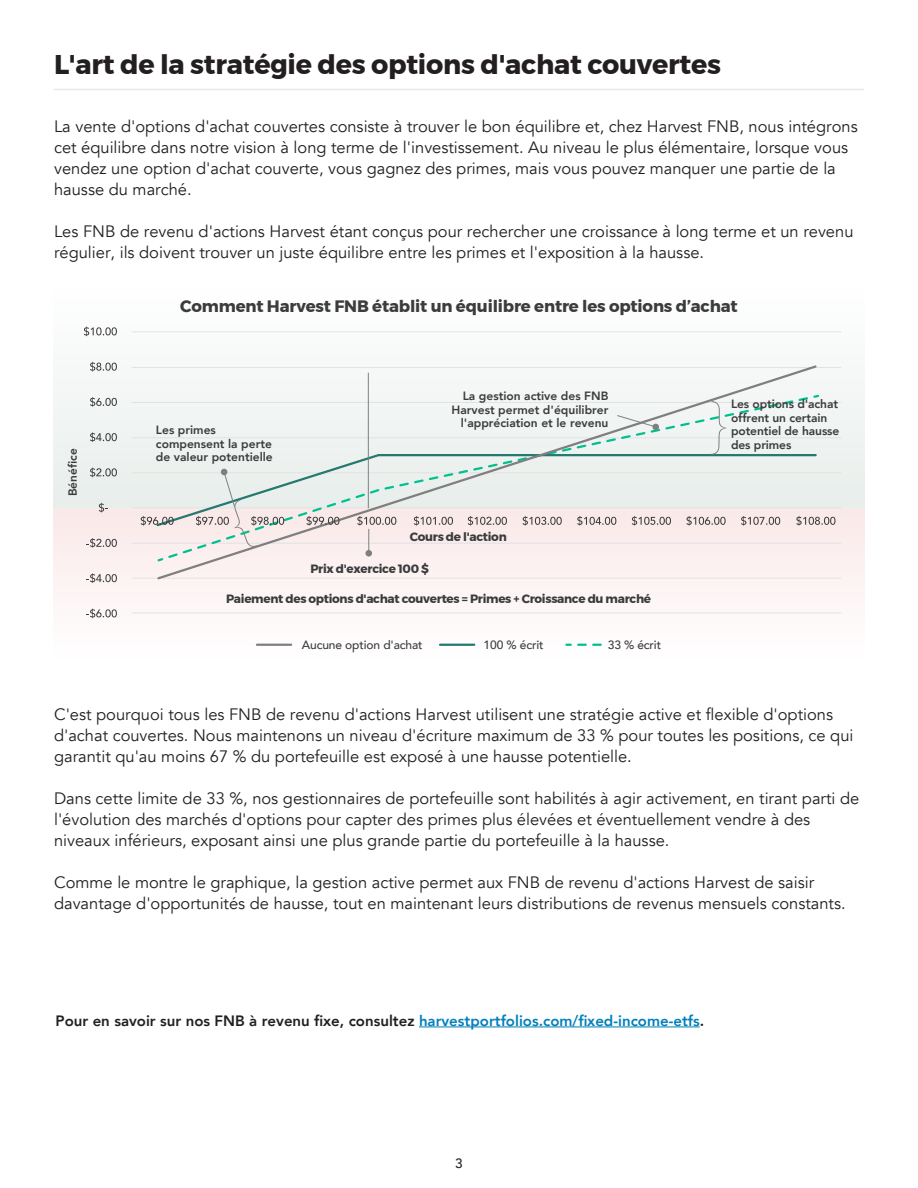
<style>
.page{position:relative;width:918px;height:1188px;background:#fff}
.page>*{position:absolute;margin:0;border:0;box-sizing:border-box;transform-origin:0 0}
.t1{font:700 27px "Montserrat";letter-spacing:-.01em;color:#231f20}
.t2{font:16.5px/21px "Avenir";color:#231f20}
.t3{font:700 16.5px "Montserrat";letter-spacing:-.01em;color:#3c3c3b}
.t4{font:800 15px "Avenir";color:#231f20}
.t5{font:500 13.5px "Avenir";color:#231f20}
.t6{font:800 12px/13.5px "Avenir";color:#3c3c3d}
.t7{font:700 12px "Montserrat";letter-spacing:-.025em;color:#3b3b3d}
.t8{font:500 12px "Avenir";letter-spacing:-.01em;color:#3c3c3c}
.t9{font:800 11.85px "Avenir";color:#3b3c3c}
.s1{color:#007fba}
</style>
<div class="page">
<hr style="left:54px;top:89px;width:810px;height:1px;background:#e9e9e9">
<hr style="left:419px;top:1027px;width:281px;height:1px;background:#007fba">
<div style="left:53px;top:278px;width:811px;height:230px;background:linear-gradient(to bottom,#fff,#e8eeeb)"></div>
<div style="left:53px;top:508px;width:811px;height:153px;background:#fdf8f8"></div>
<hr style="left:132px;top:332px;width:709px;height:1px;background:#e2e2e2">
<hr style="left:132px;top:367px;width:709px;height:1px;background:#e2e2e2">
<hr style="left:132px;top:402px;width:709px;height:1px;background:#e2e2e2">
<hr style="left:132px;top:437px;width:709px;height:1px;background:#e2e2e2">
<hr style="left:132px;top:472px;width:709px;height:1px;background:#e2e2e2">
<hr style="left:132px;top:508px;width:709px;height:1px;background:#e2e2e2">
<hr style="left:132px;top:543px;width:709px;height:1px;background:#e2e2e2">
<hr style="left:132px;top:578px;width:709px;height:1px;background:#e2e2e2">
<hr style="left:132px;top:613px;width:709px;height:1px;background:#e2e2e2">
<svg style="left:84px;top:327px;width:33px;height:9px"></svg>
<svg style="left:90px;top:362px;width:27px;height:9px"></svg>
<svg style="left:90px;top:397px;width:27px;height:10px"></svg>
<svg style="left:90px;top:432px;width:27px;height:10px"></svg>
<svg style="left:90px;top:468px;width:27px;height:9px"></svg>
<svg style="left:99px;top:503px;width:9px;height:9px"></svg>
<svg style="left:87px;top:538px;width:30px;height:10px"></svg>
<svg style="left:87px;top:573px;width:30px;height:10px"></svg>
<svg style="left:87px;top:609px;width:30px;height:9px"></svg>
<svg style="left:818px;top:393px;width:3px;height:6px"></svg>
<svg style="left:156px;top:364px;width:662px;height:216px"></svg>
<svg style="left:711px;top:401px;width:15px;height:54px"></svg>
<svg style="left:616px;top:415px;width:44px;height:16px"></svg>
<hr style="left:368px;top:373px;width:1px;height:135px;background:#7f7f7f">
<div style="left:365px;top:550px;width:7px;height:7px;background:#7f7f7f;border-radius:50%"></div>
<hr style="left:257px;top:644px;width:34px;height:2px;background:#807f7f">
<hr style="left:440px;top:644px;width:34px;height:2px;background:#257970">
<svg style="left:566px;top:644px;width:35px;height:2px"></svg>
<svg style="left:141px;top:516px;width:33px;height:10px"></svg>
<svg style="left:196px;top:469px;width:88px;height:78px"></svg>
<svg style="left:306px;top:516px;width:33px;height:10px"></svg>
<svg style="left:357px;top:516px;width:39px;height:36px"></svg>
<svg style="left:414px;top:516px;width:39px;height:10px"></svg>
<svg style="left:468px;top:516px;width:39px;height:10px"></svg>
<svg style="left:523px;top:516px;width:39px;height:10px"></svg>
<svg style="left:577px;top:516px;width:39px;height:10px"></svg>
<svg style="left:632px;top:516px;width:39px;height:10px"></svg>
<svg style="left:686px;top:516px;width:40px;height:10px"></svg>
<svg style="left:741px;top:516px;width:39px;height:10px"></svg>
<svg style="left:796px;top:516px;width:40px;height:10px"></svg>
<h1 class="t1" style="left:54px;top:43px;width:668px">L'art de la stratégie des options d'achat couvertes</h1>
<p class="t2" style="left:54px;top:116px;width:805px">La vente d'options d'achat couvertes consiste à trouver le bon équilibre et, chez Harvest FNB, nous intégrons cet équilibre dans notre vision à long terme de l'investissement. Au niveau le plus élémentaire, lorsque vous vendez une option d'achat couverte, vous gagnez des primes, mais vous pouvez manquer une partie de la hausse du marché.</p>
<p class="t2" style="left:54px;top:221px;width:801px">Les FNB de revenu d'actions Harvest étant conçus pour rechercher une croissance à long terme et un revenu régulier, ils doivent trouver un juste équilibre entre les primes et l'exposition à la hausse.</p>
<p class="t9" style="left:64px;top:496px;width:49px;rotate:-90deg">Bénéfice</p>
<p class="t3" style="left:180px;top:293px;width:559px">Comment Harvest FNB établit un équilibre entre les options d’achat</p>
<p class="t6" style="left:156px;top:423px;width:118px">Les primes compensent la perte de valeur potentielle</p>
<p class="t6" style="left:452px;top:390px;width:158px;text-align:right">La gestion active des FNB<br>Harvest permet d'équilibrer l'appréciation et le revenu</p>
<p class="t6" style="left:731px;top:398px;width:110px">Les options d'achat offrent un certain potentiel de hausse des primes</p>
<p class="t7" style="left:410px;top:527px;width:98px">Cours de l'action</p>
<p class="t7" style="left:310px;top:559px;width:120px">Prix d'exercice 100 $</p>
<p class="t7" style="left:226px;top:589px;width:426px">Paiement des options d'achat couvertes = Primes + Croissance du marché</p>
<p class="t8" style="left:302px;top:634px;width:122px">Aucune option d'achat</p>
<p class="t8" style="left:484px;top:634px;width:61px">100 % écrit</p>
<p class="t8" style="left:608px;top:634px;width:55px">33 % écrit</p>
<p class="t2" style="left:54px;top:704px;width:801px">C'est pourquoi tous les FNB de revenu d'actions Harvest utilisent une stratégie active et flexible d'options d'achat couvertes. Nous maintenons un niveau d'écriture maximum de 33 % pour toutes les positions, ce qui garantit qu'au moins 67 % du portefeuille est exposé à une hausse potentielle.</p>
<p class="t2" style="left:54px;top:788px;width:807px">Dans cette limite de 33 %, nos gestionnaires de portefeuille sont habilités à agir activement, en tirant parti de l'évolution des marchés d'options pour capter des primes plus élevées et éventuellement vendre à des niveaux inférieurs, exposant ainsi une plus grande partie du portefeuille à la hausse.</p>
<p class="t2" style="left:54px;top:872px;width:793px">Comme le montre le graphique, la gestion active permet aux FNB de revenu d'actions Harvest de saisir davantage d'opportunités de hausse, tout en maintenant leurs distributions de revenus mensuels constants.</p>
<p class="t4" style="left:56px;top:1009px;width:650px">Pour en savoir sur nos FNB à revenu fixe, consultez <span class="s1">harvestportfolios.com/fixed-income-etfs</span>.</p>
<p class="t5" style="left:455px;top:1152px;width:9px">3</p>
</div>
